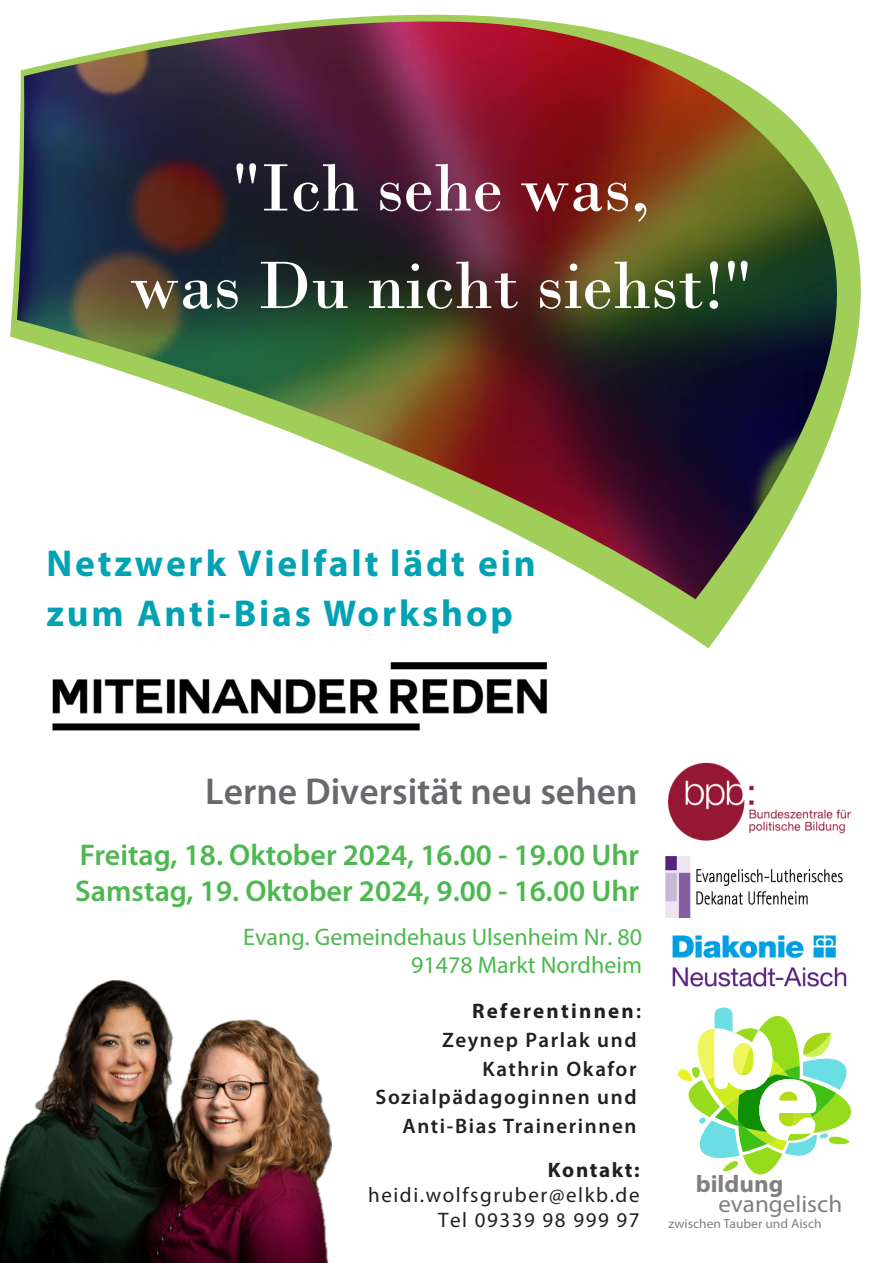
<style>
.page{position:relative;width:893px;height:1263px;background:#fff}
.page>*{position:absolute;margin:0;border:0;box-sizing:border-box;transform-origin:0 0}
.t1{font:70.5px/97.5px "Bodoni";color:#fff;text-align:center}
.VUntertitel{font:700 37.5px/50.1px "Myriad Pro";letter-spacing:.075em;color:#00a2b4}
.VTitel{font:600 37.5px "Myriad Pro";color:#67696c}
.VTitel_ohne_Linie{font:600 30px "Myriad Pro";color:#4cb84f}
.t2{font:24.15px "Myriad Pro";color:#808080;scale:1.04 1}
.t3{font:700 24.15px "Myriad Pro";color:#808080;scale:1.04 1}
.VTitel_ohne_Linie-2{font:24px/28.8px "Myriad Pro";color:#4cb84f;text-align:right}
.VReferentIn{font:600 21px/28.5px "Myriad Pro";letter-spacing:.075em;color:#231f20;text-align:right}
.t4{font:21px/25.2px "Myriad Pro";letter-spacing:.075em;color:#231f20;text-align:right}
.VReferentIn-2{font:700 21px "Myriad Pro";letter-spacing:.105em;color:#231f20}
.VReferentIn-3{font:700 21px "Myriad Pro";letter-spacing:.075em;color:#231f20}
.t5{font:13.05px "Myriad Pro";color:#808080;scale:1.04 1}
.s1{font-weight:600}
</style>
<div class="page">
<svg style="left:678px;top:1007px;width:174px;height:167px"></svg>
<img style="left:52px;top:662px;width:495px;height:69px">
<img style="left:0;top:980px;width:332px;height:283px">
<img style="left:668px;top:762px;width:184px;height:79px">
<img style="left:666px;top:856px;width:177px;height:61px">
<img style="left:672px;top:935px;width:175px;height:52px">
<svg style="left:10px;top:14px;width:734px;height:634px"></svg>
<img style="left:17px;top:22px;width:844px;height:577px">
<p class="t1" style="left:130px;top:139px;width:624px">"Ich sehe was,<br>was Du nicht siehst!"</p>
<p class="VUntertitel" style="left:46px;top:537px;width:491px">Netzwerk Vielfalt lädt ein zum Anti-Bias Workshop</p>
<p class="VTitel" style="left:205px;top:768px;width:434px">Lerne Diversität neu sehen</p>
<p class="VTitel_ohne_Linie" style="left:80px;top:836px;width:561px">Freitag, 18. Oktober 2024, 16.00 - 19.00 Uhr</p>
<p class="VTitel_ohne_Linie" style="left:75px;top:872px;width:565px">Samstag, 19. Oktober 2024, 9.00 - 16.00 Uhr</p>
<p class="VTitel_ohne_Linie-2" style="left:243px;top:922px;width:400px">Evang. Gemeindehaus Ulsenheim Nr. 80<br>91478 Markt Nordheim</p>
<p class="VReferentIn-2" style="left:472px;top:997px;width:170px">Referentinnen<span class="s1">:</span></p>
<p class="VReferentIn" style="left:375px;top:1025px;width:263px">Zeynep Parlak und<br>Kathrin Okafor<br>Sozialpädagoginnen und<br>Anti-Bias Trainerinnen</p>
<p class="VReferentIn-3" style="left:548px;top:1156px;width:93px">Kontakt:</p>
<p class="t4" style="left:368px;top:1182px;width:273px">heidi.wolfsgruber@elkb.de<br>Tel 09339 98 999 97</p>
<p class="t3" style="left:696px;top:1168px;width:86px">bildung</p>
<p class="t5" style="left:668px;top:1215px;width:149px">zwischen Tauber und Aisch</p>
<p class="t2" style="left:718px;top:1189px;width:121px">evangelisch</p>
</div>
